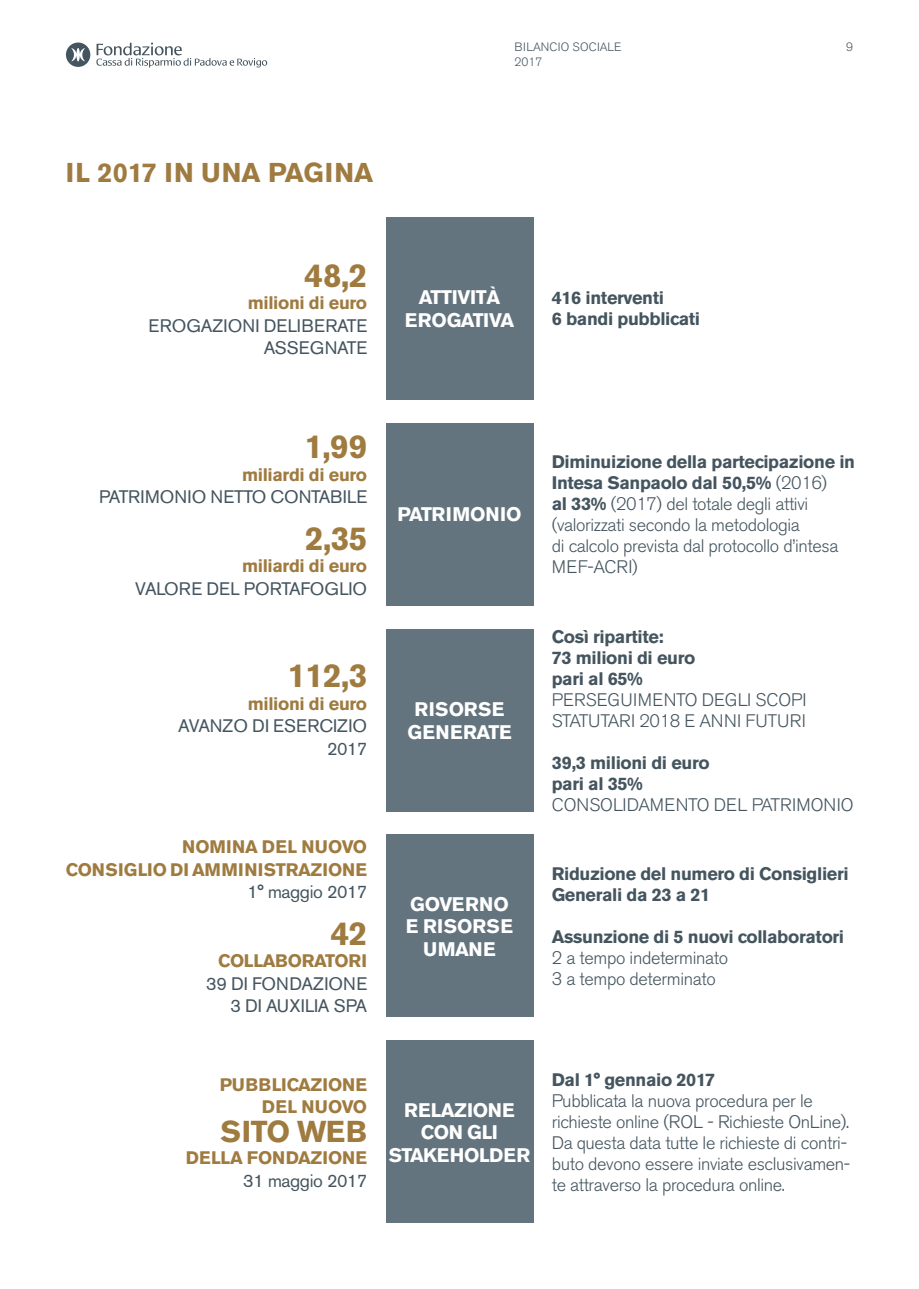
<style>
.page{position:relative;width:919px;height:1289px;background:#fff}
.page>*{position:absolute;margin:0;border:0;box-sizing:border-box;transform-origin:0 0}
.t1{font:700 33px "Akzidenz Grotesk BE";letter-spacing:-.02em;color:#9f7b40}
.t2{font:700 30px "Akzidenz Grotesk BE";letter-spacing:-.02em;color:#9f7b40}
.t3{font:700 27px "Akzidenz Grotesk BE";color:#9f7b40}
.t4{font:700 19.5px/22.5px "Akzidenz Grotesk BE";letter-spacing:-.01em;color:#fff;text-align:center}
.t5{font:700 19.5px/22.5px "Akzidenz Grotesk BE";letter-spacing:.01em;color:#fff;text-align:center}
.t6{font:700 19.5px/22.5px "Akzidenz Grotesk BE";letter-spacing:.02em;color:#fff;text-align:center}
.t7{font:300 18px/21px "Akzidenz Grotesk BE";letter-spacing:-.02em;color:#45555f}
.t8{font:700 18px/21px "Akzidenz Grotesk BE";letter-spacing:-.02em;color:#45555f}
.t9{font:18px/22.5px "Akzidenz Grotesk BE";color:#45555f;text-align:right}
.t10{font:700 18px/22.5px "Akzidenz Grotesk BE";color:#9f7b40;text-align:right}
.t11{font:300 18px/21px "Akzidenz Grotesk BE";color:#45555f}
.t12{font:700 18px "Akzidenz Grotesk BE";letter-spacing:-.02em;color:#9f7b40}
.t13{font:18px "Akzidenz Grotesk BE";letter-spacing:-.02em;color:#45555f}
.t14{font:300 12px/14.4px "Akzidenz Grotesk BE";letter-spacing:.01em;color:#45555f}
.s1{font-weight:700}
</style>
<div class="page">
<svg style="left:66px;top:43px;width:24px;height:24px"></svg>
<svg style="left:96px;top:43px;width:171px;height:25px"></svg>
<div style="left:386px;top:217px;width:147px;height:182px;background:#64747e"></div>
<div style="left:386px;top:423px;width:147px;height:182px;background:#64747e"></div>
<div style="left:386px;top:629px;width:147px;height:182px;background:#64747e"></div>
<div style="left:386px;top:834px;width:147px;height:183px;background:#64747e"></div>
<div style="left:386px;top:1040px;width:147px;height:182px;background:#64747e"></div>
<p class="t14" style="left:514px;top:40px;width:108px">BILANCIO SOCIALE<br>2017</p>
<p class="t14" style="left:846px;top:40px;width:8px">9</p>
<h3 class="t3" style="left:66px;top:157px;width:309px">IL 2017 IN UNA PAGINA</h3>
<h1 class="t1" style="left:304px;top:256px;width:64px">48,2</h1>
<p class="t12" style="left:248px;top:292px;width:121px">milioni di euro</p>
<p class="t9" style="left:148px;top:314px;width:220px">EROGAZIONI DELIBERATE<br>ASSEGNATE</p>
<p class="t4" style="left:404px;top:286px;width:111px">ATTIVITÀ<br>EROGATIVA</p>
<p class="t8" style="left:551px;top:288px;width:150px">416 interventi<br>6 bandi pubblicati</p>
<h1 class="t1" style="left:304px;top:427px;width:64px">1,99</h1>
<p class="t12" style="left:242px;top:464px;width:127px">miliardi di euro</p>
<p class="t9" style="left:99px;top:485px;width:269px">PATRIMONIO NETTO CONTABILE</p>
<h1 class="t1" style="left:305px;top:519px;width:63px">2,35</h1>
<p class="t12" style="left:242px;top:555px;width:127px">miliardi di euro</p>
<p class="t9" style="left:135px;top:577px;width:233px">VALORE DEL PORTAFOGLIO</p>
<h1 class="t1" style="left:287px;top:656px;width:81px">112,3</h1>
<p class="t12" style="left:248px;top:693px;width:121px">milioni di euro</p>
<p class="t9" style="left:178px;top:715px;width:190px">AVANZO DI ESERCIZIO<br>2017</p>
<p class="t10" style="left:66px;top:835px;width:303px">NOMINA DEL NUOVO<br>CONSIGLIO DI AMMINISTRAZIONE</p>
<p class="t13" style="left:247px;top:881px;width:121px">1° maggio 2017</p>
<h1 class="t1" style="left:331px;top:914px;width:38px">42</h1>
<p class="t12" style="left:218px;top:950px;width:151px">COLLABORATORI</p>
<p class="t9" style="left:206px;top:972px;width:163px">39 DI FONDAZIONE<br>3 DI AUXILIA SPA</p>
<p class="t4" style="left:397px;top:503px;width:126px">PATRIMONIO</p>
<p class="t6" style="left:407px;top:698px;width:106px">RISORSE<br>GENERATE</p>
<p class="t5" style="left:406px;top:892px;width:109px">GOVERNO<br>E RISORSE<br>UMANE</p>
<p class="t7" style="left:551px;top:452px;width:305px"><span class="s1">Diminuizione della partecipazione in Intesa Sanpaolo dal 50,5%</span> (2016)<br><span class="s1">al 33%</span> (2017) del totale degli attivi (valorizzati secondo la metodologia<br>di calcolo prevista dal protocollo d’intesa MEF-ACRI)</p>
<p class="t8" style="left:551px;top:626px;width:145px">Così ripartite:<br>73 milioni di euro pari al 65%</p>
<p class="t11" style="left:551px;top:689px;width:256px">PERSEGUIMENTO DEGLI SCOPI<br>STATUTARI 2018 E ANNI FUTURI</p>
<p class="t8" style="left:551px;top:752px;width:159px">39,3 milioni di euro pari al 35%</p>
<p class="t11" style="left:551px;top:794px;width:303px">CONSOLIDAMENTO DEL PATRIMONIO</p>
<p class="t8" style="left:551px;top:863px;width:298px">Riduzione del numero di Consiglieri<br>Generali da 23 a 21</p>
<p class="t8" style="left:551px;top:926px;width:294px">Assunzione di 5 nuovi collaboratori</p>
<p class="t7" style="left:551px;top:948px;width:178px">2 a tempo indeterminato<br>3 a tempo determinato</p>
<p class="t10" style="left:220px;top:1073px;width:149px">PUBBLICAZIONE<br>DEL NUOVO</p>
<h2 class="t2" style="left:221px;top:1113px;width:148px">SITO WEB</h2>
<p class="t10" style="left:186px;top:1146px;width:183px">DELLA FONDAZIONE</p>
<p class="t13" style="left:243px;top:1169px;width:125px">31 maggio 2017</p>
<p class="t4" style="left:389px;top:1098px;width:143px">RELAZIONE<br>CON GLI<br>STAKEHOLDER</p>
<p class="t8" style="left:551px;top:1069px;width:165px">Dal 1° gennaio 2017</p>
<p class="t7" style="left:551px;top:1090px;width:300px">Pubblicata la nuova procedura per le richieste online (ROL - Richieste OnLine).<br>Da questa data tutte le richieste di contri&shy;buto devono essere inviate esclusivamen&shy;te attraverso la procedura online.</p>
</div>
